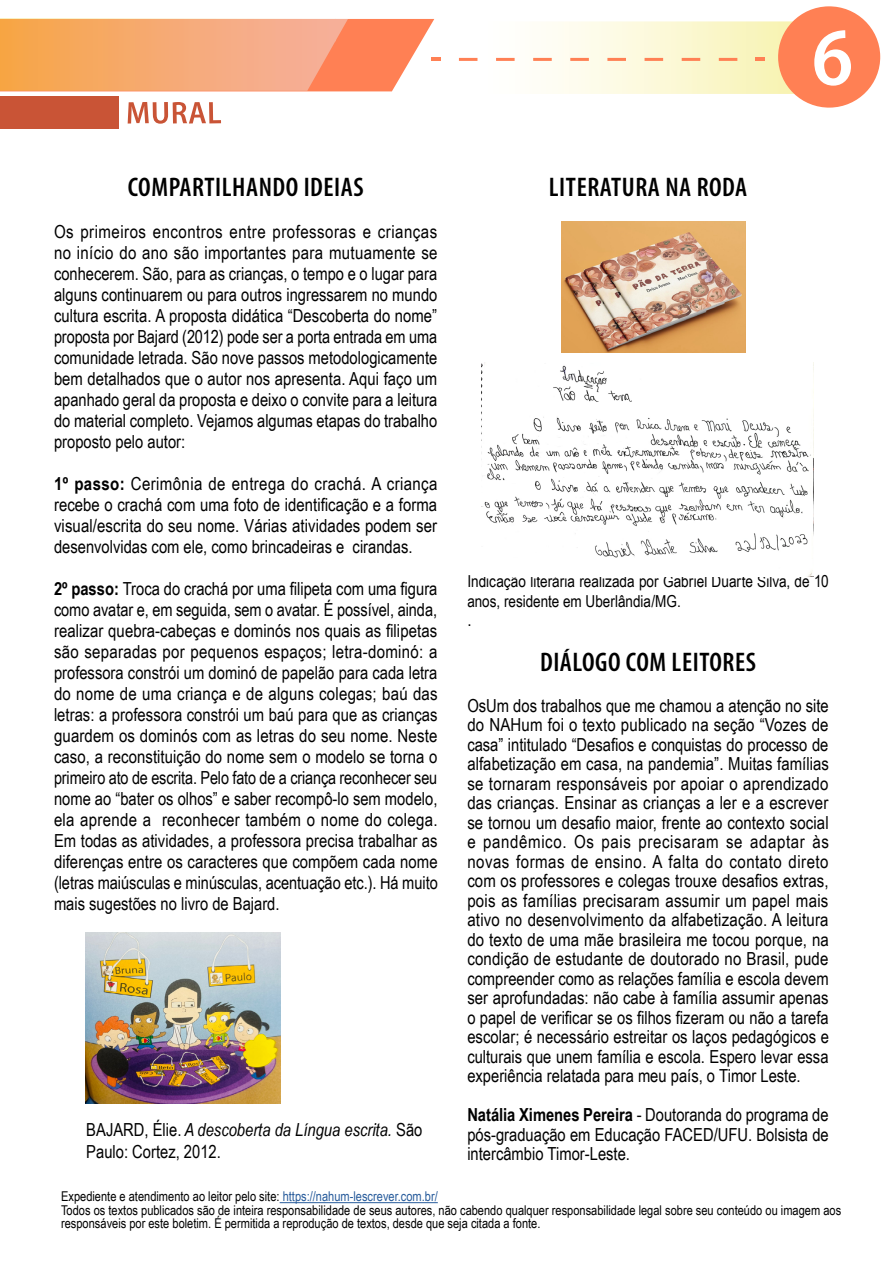
<style>
.page{position:relative;width:893px;height:1263px;background:#fff}
.page>*{position:absolute;margin:0;border:0;box-sizing:border-box;transform-origin:0 0}
.t1{font:27px "Myriad Variable Concept";letter-spacing:.065em;color:#000}
.t2{font:18px/21px "Arial Narrow";color:#000;text-align:justify}
.t3{font:16.5px/19.5px "Arial Narrow";color:#000}
.t4{font:13.5px/13.5px "Arial Narrow";color:#000}
.s1{font-weight:700}
.s2{font-style:italic}
.s3{color:#275b9b}
</style>
<div class="page">
<div style="left:0;top:97px;width:119px;height:32px;background:#c95436"></div>
<svg style="left:0;top:18px;width:336px;height:1px"></svg>
<svg style="left:0;top:19px;width:440px;height:72px;background:#f8a674"></svg>
<svg style="left:458px;top:6px;width:423px;height:102px"></svg>
<svg style="left:128px;top:102px;width:93px;height:22px"></svg>
<hr style="left:280px;top:1202px;width:158px;height:1px;background:#275b9b">
<img style="left:85px;top:933px;width:196px;height:170px">
<img style="left:561px;top:222px;width:185px;height:130px">
<img style="left:481px;top:362px;width:331px;height:214px">
<h1 class="t1" style="left:128px;top:171px;width:236px">COMPARTILHANDO IDEIAS</h1>
<p class="t2" style="left:54px;top:220px;width:385px">Os primeiros encontros entre professoras e crianças no início do ano são importantes para mutuamente se conhecerem. São, para as crianças, o tempo e o lugar para alguns continuarem ou para outros ingressarem no mundo cultura escrita. A proposta didática “Descoberta do nome” proposta por Bajard (2012) pode ser a porta entrada em uma comunidade letrada. São nove passos metodologicamente bem detalhados que o autor nos apresenta. Aqui faço um apanhado geral da proposta e deixo o convite para a leitura do material completo. Vejamos algumas etapas do trabalho proposto pelo autor:</p>
<p class="t2" style="left:54px;top:472px;width:385px"><span class="s1">1º passo:</span> Cerimônia de entrega do crachá. A criança recebe o crachá com uma foto de identificação e a forma visual/escrita do seu nome. Várias atividades podem ser desenvolvidas com ele, como brincadeiras e cirandas.</p>
<p class="t2" style="left:54px;top:577px;width:385px"><span class="s1">2º passo:</span> Troca do crachá por uma filipeta com uma figura como avatar e, em seguida, sem o avatar. É possível, ainda, realizar quebra-cabeças e dominós nos quais as filipetas são separadas por pequenos espaços; letra-dominó: a professora constrói um dominó de papelão para cada letra do nome de uma criança e de alguns colegas; baú das letras: a professora constrói um baú para que as crianças guardem os dominós com as letras do seu nome. Neste caso, a reconstituição do nome sem o modelo se torna o primeiro ato de escrita. Pelo fato de a criança reconhecer seu nome ao “bater os olhos” e saber recompô-lo sem modelo, ela aprende a reconhecer também o nome do colega.<br>Em todas as atividades, a professora precisa trabalhar as diferenças entre os caracteres que compõem cada nome (letras maiúsculas e minúsculas, acentuação etc.). Há muito mais sugestões no livro de Bajard.</p>
<p class="t2" style="left:86px;top:1118px;width:338px;line-height:21.6px">BAJARD, Élie. <span class="s2">A descoberta da Língua escrita.</span> São<br>Paulo: Cortez, 2012.</p>
<h1 class="t1" style="left:549px;top:171px;width:199px">LITERATURA NA RODA</h1>
<p class="t3" style="left:467px;top:571px;width:363px">Indicação literária realizada por Gabriel Duarte Silva, de 10 anos, residente em Uberlândia/MG.</p>
<p class="t2" style="left:467px;top:609px;width:6px">.</p>
<h1 class="t1" style="left:540px;top:646px;width:216px">DIÁLOGO COM LEITORES</h1>
<p class="t2" style="left:467px;top:695px;width:363px;line-height:19.5px">OsUm dos trabalhos que me chamou a atenção no site do NAHum foi o texto publicado na seção “Vozes de casa” intitulado “Desafios e conquistas do processo de alfabetização em casa, na pandemia”. Muitas famílias se tornaram responsáveis por apoiar o aprendizado das crianças. Ensinar as crianças a ler e a escrever se tornou um desafio maior, frente ao contexto social e pandêmico. Os pais precisaram se adaptar às novas formas de ensino. A falta do contato direto com os professores e colegas trouxe desafios extras, pois as famílias precisaram assumir um papel mais ativo no desenvolvimento da alfabetização. A leitura do texto de uma mãe brasileira me tocou porque, na condição de estudante de doutorado no Brasil, pude compreender como as relações família e escola devem ser aprofundadas: não cabe à família assumir apenas o papel de verificar se os filhos fizeram ou não a tarefa escolar; é necessário estreitar os laços pedagógicos e culturais que unem família e escola. Espero levar essa experiência relatada para meu país, o Timor Leste.</p>
<p class="t2" style="left:467px;top:1104px;width:363px;line-height:19.5px"><span class="s1">Natália Ximenes Pereira</span> - Doutoranda do programa de pós-graduação em Educação FACED/UFU. Bolsista de intercâmbio Timor-Leste.</p>
<p class="t4" style="left:61px;top:1189px;width:782px">Expediente e atendimento ao leitor pelo site: <span class="s3">https://nahum-lescrever.com.br/<br></span>Todos os textos publicados são de inteira responsabilidade de seus autores, não cabendo qualquer responsabilidade legal sobre seu conteúdo ou imagem aos responsáveis por este boletim. É permitida a reprodução de textos, desde que seja citada a fonte.</p>
</div>
